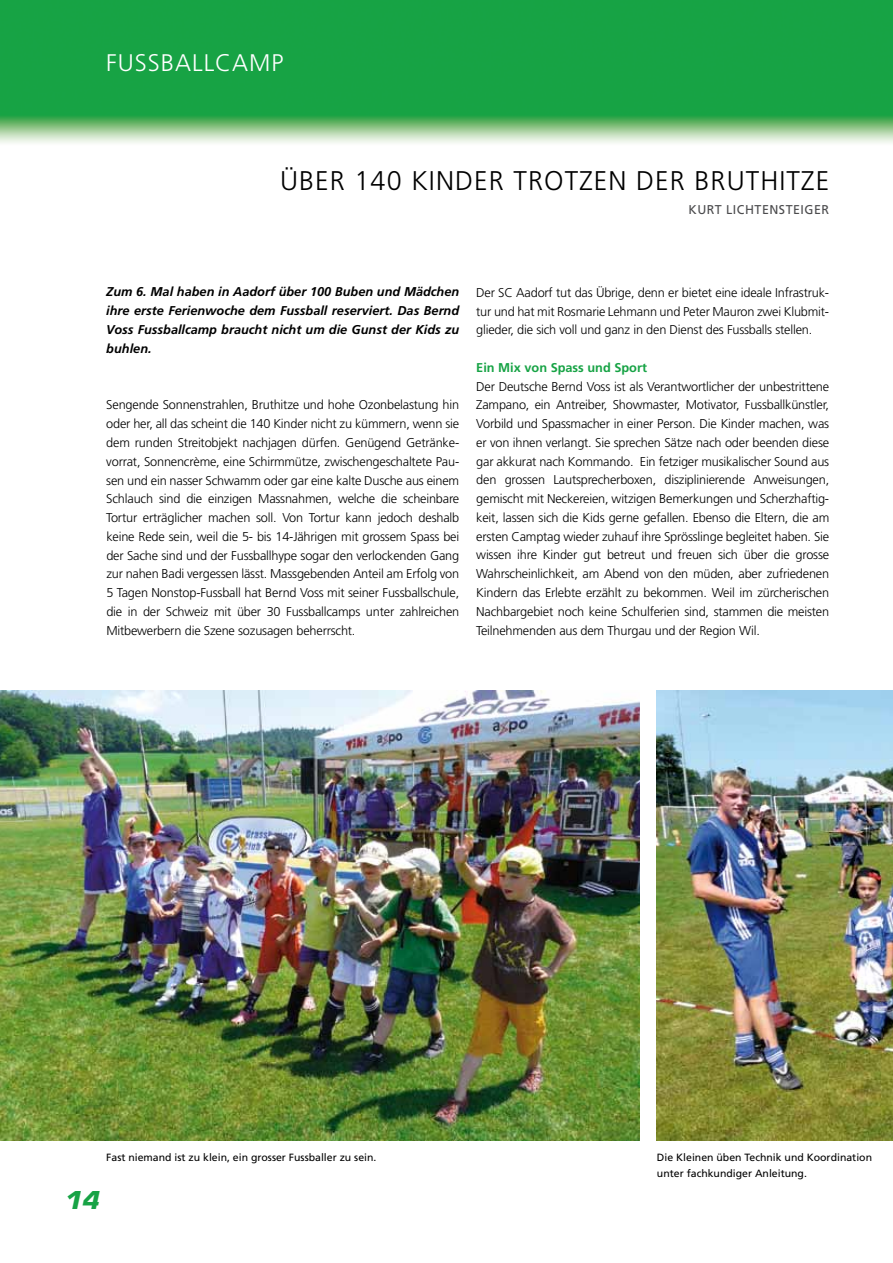
<style>
.page{position:relative;width:893px;height:1263px;background:#fff}
.page>*{position:absolute;margin:0;border:0;box-sizing:border-box;transform-origin:0 0}
.t1{font:300 27px "Frutiger";letter-spacing:.04em;color:#000}
.t2{font:300 24px "Frutiger";color:#fff}
.t3{font:italic 700 24px "Eurostile";color:#17a345}
.t4{font:300 12.75px/18.8px "Frutiger";letter-spacing:-.015em;color:#000;text-align:justify}
.t5{font:italic 700 12.75px/18.8px "Frutiger";color:#000;text-align:justify}
.t6{font:700 12.75px "Frutiger CE";color:#17a345}
.t7{font:12.75px "Frutiger";letter-spacing:.04em;color:#4b4b4d}
.t8{font:10.5px/16.5px "Frutiger CE";color:#000}
</style>
<div class="page">
<img style="left:0;top:0;width:893px;height:143px">
<img style="left:657px;top:691px;width:236px;height:450px">
<img style="left:0;top:691px;width:640px;height:449px">
<h2 class="t2" style="left:106px;top:49px;width:14px">fussb</h2>
<h2 class="t2" style="left:175px;top:49px;width:91px">allcamp</h2>
<h1 class="t1" style="left:280px;top:166px;width:535px">Über 140 Kinder trotzen der Bruthitze</h1>
<p class="t7" style="left:688px;top:202px;width:142px">KURT LICHTENSTEIGER</p>
<p class="t5" style="left:106px;top:283px;width:354px">Zum 6. Mal haben in Aadorf über 100 Buben und Mädchen ihre erste Ferienwoche dem Fussball reserviert. Das Bernd Voss Fussballcamp braucht nicht um die Gunst der Kids zu buhlen.</p>
<p class="t4" style="left:106px;top:396px;width:354px">Sengende Sonnenstrahlen, Bruthitze und hohe Ozonbelastung hin oder her, all das scheint die 140 Kinder nicht zu kümmern, wenn sie dem runden Streitobjekt nachjagen dürfen. Genügend Getränke&shy;vorrat, Sonnencrème, eine Schirmmütze, zwischengeschaltete Pau&shy;sen und ein nasser Schwamm oder gar eine kalte Dusche aus einem Schlauch sind die einzigen Massnahmen, welche die scheinbare Tortur erträglicher machen soll. Von Tortur kann jedoch deshalb keine Rede sein, weil die 5- bis 14-Jährigen mit grossem Spass bei der Sache sind und der Fussballhype sogar den verlockenden Gang zur nahen Badi vergessen lässt. Massgebenden Anteil am Erfolg von 5 Tagen Nonstop-Fussball hat Bernd Voss mit seiner Fussballschule, die in der Schweiz mit über 30 Fussballcamps unter zahlreichen Mitbewerbern die Szene sozusagen beherrscht.</p>
<p class="t4" style="left:476px;top:283px;width:354px">Der SC Aadorf tut das Übrige, denn er bietet eine ideale Infrastruk&shy;tur und hat mit Rosmarie Lehmann und Peter Mauron zwei Klubmit&shy;glieder, die sich voll und ganz in den Dienst des Fussballs stellen.</p>
<p class="t6" style="left:476px;top:360px;width:172px">Ein Mix von Spass und Sport</p>
<p class="t4" style="left:476px;top:377px;width:354px">Der Deutsche Bernd Voss ist als Verantwortlicher der unbestrittene Zampano, ein Antreiber, Showmaster, Motivator, Fussballkünstler, Vorbild und Spassmacher in einer Person. Die Kinder machen, was er von ihnen verlangt. Sie sprechen Sätze nach oder beenden diese gar akkurat nach Kommando. Ein fetziger musikalischer Sound aus den grossen Lautsprecherboxen, disziplinierende Anweisungen, gemischt mit Neckereien, witzigen Bemerkungen und Scherzhaftig&shy;keit, lassen sich die Kids gerne gefallen. Ebenso die Eltern, die am ersten Camptag wieder zuhauf ihre Sprösslinge begleitet haben. Sie wissen ihre Kinder gut betreut und freuen sich über die grosse Wahrscheinlichkeit, am Abend von den müden, aber zufriedenen Kindern das Erlebte erzählt zu bekommen. Weil im zürcherischen Nachbargebiet noch keine Schulferien sind, stammen die meisten Teilnehmenden aus dem Thurgau und der Region Wil.</p>
<p class="t8" style="left:106px;top:1148px;width:272px">Fast niemand ist zu klein, ein grosser Fussballer zu sein.</p>
<p class="t8" style="left:657px;top:1148px;width:217px">Die Kleinen üben Technik und Koordination unter fachkundiger Anleitung.</p>
<h2 class="t3" style="left:64px;top:1185px;width:36px">14</h2>
</div>
